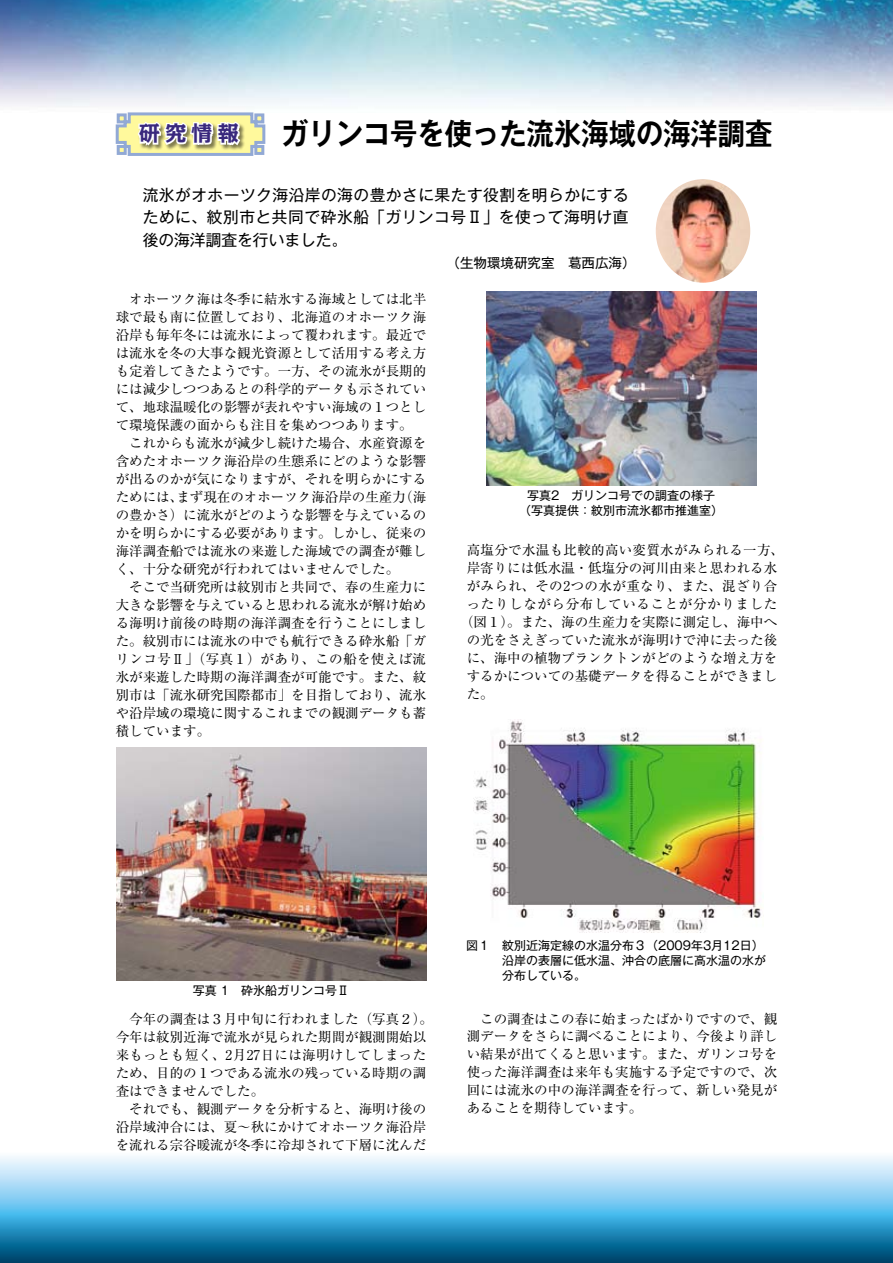
<style>
.page{position:relative;width:893px;height:1263px;background:#fff}
.page>*{position:absolute;margin:0;border:0;box-sizing:border-box;transform-origin:0 0}
.t1{font:700 30px "Gothic MB101 Pro De";color:#000;scale:.91 1}
.t2{font:700 21px "Kakumin Pro";color:#39287d}
.t3{font:15.75px/22.5px "Gothic MB101 Pro";letter-spacing:.035em;color:#000;text-align:justify}
.t4{font:13.5px/18px "Ryumin Pro";color:#000}
.t5{font:13.5px "Ryumin Pro";letter-spacing:.025em;color:#000}
.t6{font:13.5px "Ryumin Pro";letter-spacing:.03em;color:#000}
.t7{font:13.5px "Ryumin Pro";letter-spacing:.05em;color:#000}
.t8{font:13.5px "Gothic MB101 Pro";color:#000}
.t9{font:12px/15px "Gothic MB101 Pro";color:#000;text-align:center}
</style>
<div class="page">
<img style="left:0;top:0;width:893px;height:107px">
<svg style="left:0;top:1156px;width:893px;height:107px;background:#66afd3"></svg>
<svg style="left:115px;top:112px;width:151px;height:44px"></svg>
<img style="left:474px;top:719px;width:287px;height:213px">
<img style="left:117px;top:747px;width:309px;height:233px">
<img style="left:656px;top:179px;width:94px;height:104px">
<img style="left:486px;top:292px;width:270px;height:193px">
<h2 class="t2" style="left:139px;top:117px;width:101px">研究情報</h2>
<h1 class="t1" style="left:281px;top:108px;width:542px">ガリンコ号を使った流氷海域の海洋調査</h1>
<p class="t3" style="left:143px;top:181px;width:488px">流氷がオホーツク海沿岸の海の豊かさに果たす役割を明らかにするために、紋別市と共同で砕氷船「ガリンコ号Ⅱ」を使って海明け直後の海洋調査を行いました。</p>
<p class="t8" style="left:446px;top:252px;width:190px">（生物環境研究室　葛西広海）</p>
<p class="t4" style="left:116px;top:289px;width:312px">　オホーツク海は冬季に結氷する海域としては北半球で最も南に位置しており、北海道のオホーツク海沿岸も毎年冬には流氷によって覆われます。最近では流氷を冬の大事な観光資源として活用する考え方も定着してきたようです。一方、その流氷が長期的には減少しつつあるとの科学的データも示されていて、地球温暖化の影響が表れやすい海域の１つとして環境保護の面からも注目を集めつつあります。　これからも流氷が減少し続けた場合、水産資源を含めたオホーツク海沿岸の生態系にどのような影響が出るのかが気になりますが、それを明らかにするためには、まず現在のオホーツク海沿岸の生産力（海の豊かさ）に流氷がどのような影響を与えているのかを明らかにする必要があります。しかし、従来の海洋調査船では流氷の来遊した海域での調査が難しく、十分な研究が行われてはいませんでした。<br>　そこで当研究所は紋別市と共同で、春の生産力に大きな影響を与えていると思われる流氷が解け始める海明け前後の時期の海洋調査を行うことにしました。紋別市には流氷の中でも航行できる砕氷船「ガリンコ号Ⅱ」（写真１）があり、この船を使えば流氷が来遊した時期の海洋調査が可能です。また、紋別市は「流氷研究国際都市」を目指しており、流氷や沿岸域の環境に関するこれまでの観測データも蓄積しています。</p>
<p class="t9" style="left:519px;top:486px;width:205px">写真2　ガリンコ号での調査の様子<br>（写真提供：紋別市流氷都市推進室）</p>
<p class="t5" style="left:467px;top:540px;width:319px">高塩分で水温も比較的高い変質水がみられる一方、</p>
<p class="t4" style="left:467px;top:558px;width:312px">岸寄りには低水温・低塩分の河川由来と思われる水</p>
<p class="t6" style="left:467px;top:576px;width:312px">がみられ、その2つの水が重なり、また、混ざり合</p>
<p class="t7" style="left:467px;top:594px;width:312px">ったりしながら分布していることが分かりました</p>
<p class="t4" style="left:460px;top:612px;width:319px">（図１）。また、海の生産力を実際に測定し、海中へ</p>
<p class="t4" style="left:467px;top:630px;width:312px">の光をさえぎっていた流氷が海明けで沖に去った後</p>
<p class="t4" style="left:467px;top:648px;width:312px">に、海中の植物プランクトンがどのような増え方を</p>
<p class="t4" style="left:467px;top:666px;width:312px">するかについての基礎データを得ることができまし</p>
<p class="t4" style="left:467px;top:684px;width:28px">た。</p>
<p class="t9" style="left:193px;top:981px;width:158px">写真 1　砕氷船ガリンコ号Ⅱ</p>
<p class="t4" style="left:116px;top:1008px;width:319px">　今年の調査は３月中旬に行われました（写真２）。今年は紋別近海で流氷が見られた期間が観測開始以来もっとも短く、2月27日には海明けしてしまったため、目的の１つである流氷の残っている時期の調</p>
<p class="t4" style="left:116px;top:1098px;width:312px;text-align:justify">　それでも、観測データを分析すると、海明け後の沿岸域沖合には、夏～秋にかけてオホーツク海沿岸を流れる宗谷暖流が冬季に冷却されて下層に沈んだ</p>
<p class="t9" style="left:466px;top:936px;width:305px">図１　紋別近海定線の水温分布３（2009年3月12日）　</p>
<p class="t9" style="left:466px;top:951px;width:301px">　　　沿岸の表層に低水温、沖合の底層に高水温の水が</p>
<p class="t9" style="left:502px;top:966px;width:109px">分布している。　　</p>
<p class="t4" style="left:467px;top:1008px;width:312px;text-align:justify">　この調査はこの春に始まったばかりですので、観測データをさらに調べることにより、今後より詳しい結果が出てくると思います。また、ガリンコ号を使った海洋調査は来年も実施する予定ですので、次回には流氷の中の海洋調査を行って、新しい発見があることを期待しています。</p>
</div>
